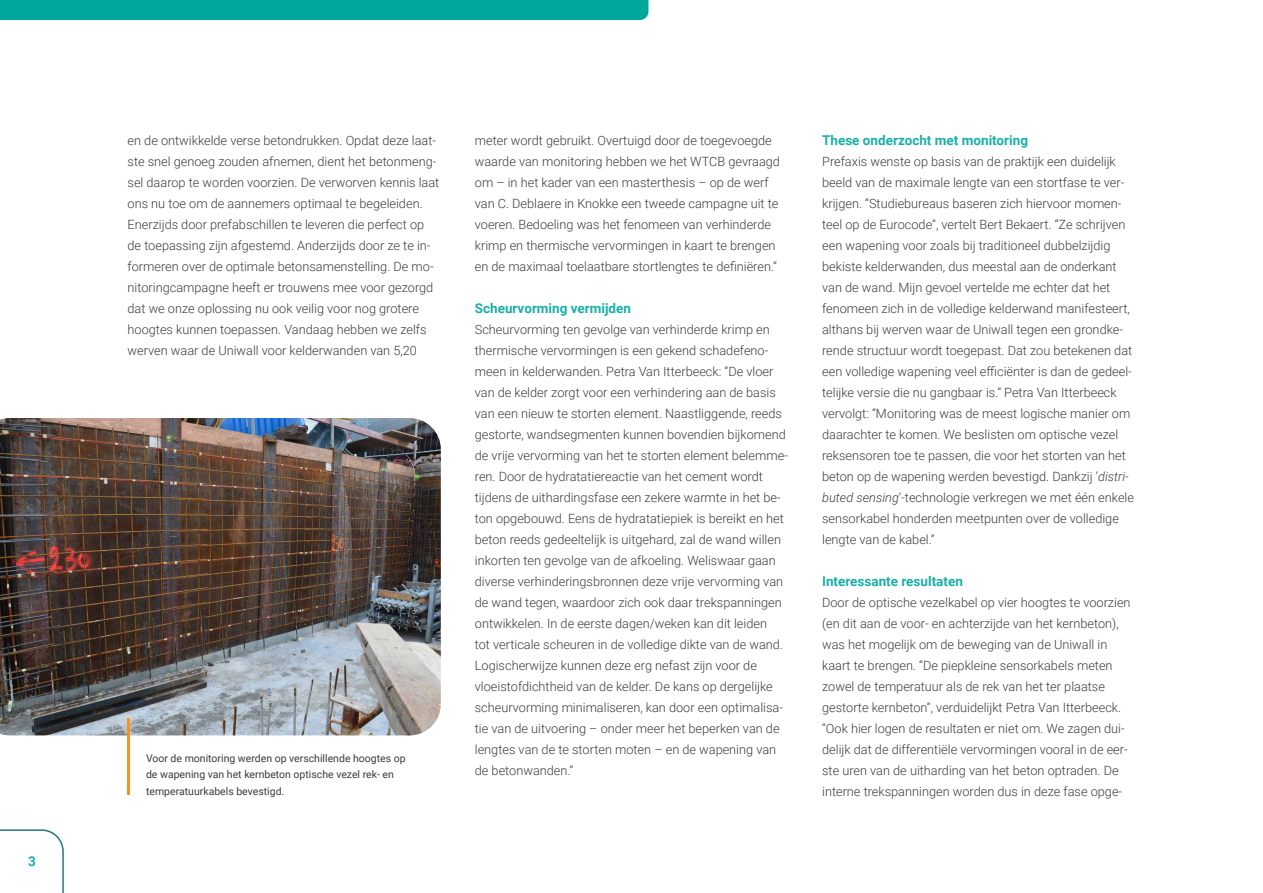
<style>
.page{position:relative;width:1263px;height:893px;background:#fff}
.page>*{position:absolute;margin:0;border:0;box-sizing:border-box;transform-origin:0 0}
.t1{font:700 13.5px "Roboto";color:#1ab0a7}
.t2{font:300 12.75px/21px "Roboto";color:#3c3c3b}
.t3{font:10.5px/16.5px "Roboto";color:#3c3c3b}
.s1{font-style:italic}
</style>
<div class="page">
<div style="left:0;top:0;width:648px;height:20px;background:#00a79d"></div>
<svg style="left:0;top:829px;width:64px;height:64px"></svg>
<img style="left:0;top:418px;width:441px;height:317px">
<hr style="left:128px;top:718px;width:2px;height:76px;background:#f7941d">
<p class="t1" style="left:28px;top:851px;width:9px">3</p>
<p class="t2" style="left:128px;top:129px;width:313px">en de ontwikkelde verse betondrukken. Opdat deze laat&shy;ste snel genoeg zouden afnemen, dient het betonmeng&shy;sel daarop te worden voorzien. De verworven kennis laat ons nu toe om de aannemers optimaal te begeleiden.<br>Enerzijds door prefabschillen te leveren die perfect op de toepassing zijn afgestemd. Anderzijds door ze te in&shy;formeren over de optimale betonsamenstelling. De mo&shy;nitoringcampagne heeft er trouwens mee voor gezorgd dat we onze oplossing nu ook veilig voor nog grotere hoogtes kunnen toepassen. Vandaag hebben we zelfs werven waar de Uniwall voor kelderwanden van 5,20</p>
<p class="t2" style="left:475px;top:129px;width:307px">meter wordt gebruikt. Overtuigd door de toegevoegde waarde van monitoring hebben we het WTCB gevraagd om – in het kader van een masterthesis – op de werf van C. Deblaere in Knokke een tweede campagne uit te voeren. Bedoeling was het fenomeen van verhinderde krimp en thermische vervormingen in kaart te brengen en de maximaal toelaatbare stortlengtes te definiëren.”</p>
<p class="t1" style="left:475px;top:299px;width:158px">Scheurvorming vermijden</p>
<p class="t2" style="left:475px;top:318px;width:315px">Scheurvorming ten gevolge van verhinderde krimp en thermische vervormingen is een gekend schadefeno&shy;meen in kelderwanden. Petra Van Itterbeeck: “De vloer van de kelder zorgt voor een verhindering aan de basis van een nieuw te storten element. Naastliggende, reeds gestorte, wandsegmenten kunnen bovendien bijkomend de vrije vervorming van het te storten element belemme&shy;ren. Door de hydratatiereactie van het cement wordt tijdens de uithardingsfase een zekere warmte in het be&shy;ton opgebouwd. Eens de hydratatiepiek is bereikt en het beton reeds gedeeltelijk is uitgehard, zal de wand willen inkorten ten gevolge van de afkoeling. Weliswaar gaan diverse verhinderingsbronnen deze vrije vervorming van de wand tegen, waardoor zich ook daar trekspanningen ontwikkelen. In de eerste dagen/weken kan dit leiden<br>tot verticale scheuren in de volledige dikte van de wand.<br>Logischerwijze kunnen deze erg nefast zijn voor de vloeistofdichtheid van de kelder. De kans op dergelijke scheurvorming minimaliseren, kan door een optimalisa&shy;tie van de uitvoering – onder meer het beperken van de lengtes van de te storten moten – en de wapening van de betonwanden.”</p>
<p class="t3" style="left:146px;top:749px;width:261px">Voor de monitoring werden op verschillende hoogtes op de wapening van het kernbeton optische vezel rek- en temperatuurkabels bevestigd.</p>
<p class="t1" style="left:822px;top:131px;width:207px">These onderzocht met monitoring</p>
<p class="t2" style="left:822px;top:150px;width:313px">Prefaxis wenste op basis van de praktijk een duidelijk beeld van de maximale lengte van een stortfase te ver&shy;krijgen. “Studiebureaus baseren zich hiervoor momen&shy;teel op de Eurocode”, vertelt Bert Bekaert. “Ze schrijven een wapening voor zoals bij traditioneel dubbelzijdig bekiste kelderwanden, dus meestal aan de onderkant van de wand. Mijn gevoel vertelde me echter dat het fenomeen zich in de volledige kelderwand manifesteert, althans bij werven waar de Uniwall tegen een grondke&shy;rende structuur wordt toegepast. Dat zou betekenen dat een volledige wapening veel efficiënter is dan de gedeel&shy;telijke versie die nu gangbaar is.” Petra Van Itterbeeck vervolgt: “Monitoring was de meest logische manier om daarachter te komen. We beslisten om optische vezel reksensoren toe te passen, die voor het storten van het beton op de wapening werden bevestigd. Dankzij ‘<span class="s1">distri&shy;buted sensing</span>’-technologie verkregen we met één enkele sensorkabel honderden meetpunten over de volledige lengte van de kabel.”</p>
<p class="t1" style="left:822px;top:572px;width:142px">Interessante resultaten</p>
<p class="t2" style="left:822px;top:591px;width:310px">Door de optische vezelkabel op vier hoogtes te voorzien (en dit aan de voor- en achterzijde van het kernbeton), was het mogelijk om de beweging van de Uniwall in kaart te brengen. “De piepkleine sensorkabels meten zowel de temperatuur als de rek van het ter plaatse gestorte kernbeton”, verduidelijkt Petra Van Itterbeeck. “Ook hier logen de resultaten er niet om. We zagen dui&shy;delijk dat de differentiële vervormingen vooral in de eer&shy;ste uren van de uitharding van het beton optraden. De interne trekspanningen worden dus in deze fase opge-</p>
</div>
